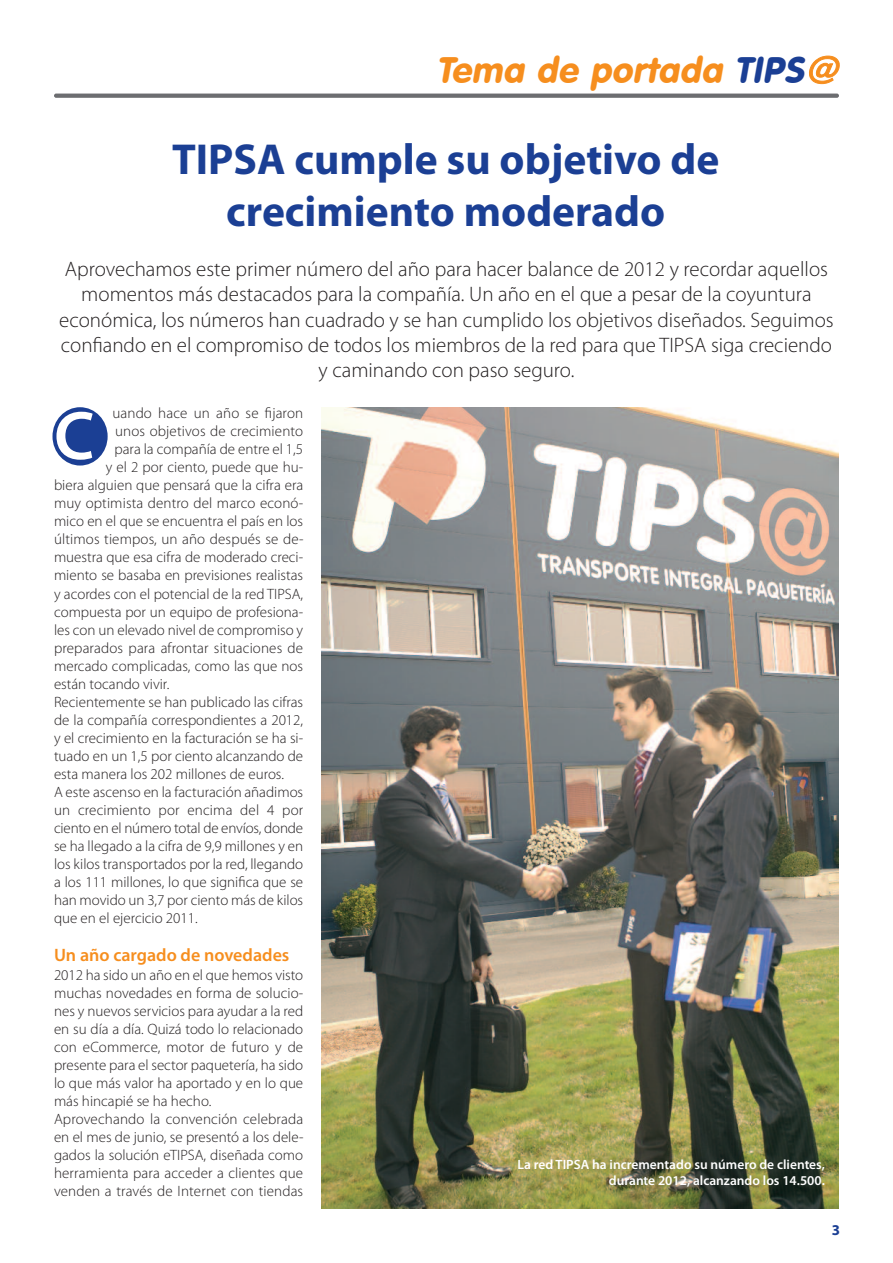
<style>
.page{position:relative;width:893px;height:1263px;background:#fff}
.page>*{position:absolute;margin:0;border:0;box-sizing:border-box;transform-origin:0 0}
.t1{font:600 69px "Myriad Pro";color:#fff}
.t2{font:700 43.5px/52.2px "Myriad Pro";color:#1b3f94;text-align:center}
.t3{font:italic 36px "VAG Rounded BT";color:#f68e1e}
.t4{font:300 21px/25.2px "Myriad Pro";color:#231f20;text-align:center}
.t5{font:600 18px "Myriad Pro";color:#f68e1e}
.t6{font:300 15px/18px "Myriad Pro";color:#231f20}
.t7{font:700 15px "Myriad Pro";color:#1b3f94}
.t8{font:600 13.5px/16.2px "Myriad Pro";color:#fff;text-align:right}
.s1{color:#1b3f94}
.s2{font-size:31.5px}
</style>
<div class="page">
<div style="left:52px;top:407px;width:56px;height:58px;background:#1b3f94;border-radius:50%"></div>
<svg style="left:54px;top:94px;width:785px;height:4px;fill:#6c6d70"></svg>
<img style="left:322px;top:407px;width:516px;height:802px">
<h3 class="t3" style="left:437px;top:47px;width:409px">Tema de portada <span class="s1">TIPS</span><span class="s2">@</span></h3>
<h2 class="t2" style="left:172px;top:137px;width:549px">TIPSA cumple su objetivo de crecimiento moderado</h2>
<p class="t4" style="left:59px;top:258px;width:776px">Aprovechamos este primer número del año para hacer balance de 2012 y recordar aquellos momentos más destacados para la compañía. Un año en el que a pesar de la coyuntura económica, los números han cuadrado y se han cumplido los objetivos diseñados. Seguimos confiando en el compromiso de todos los miembros de la red para que TIPSA siga creciendo y caminando con paso seguro.</p>
<h1 class="t1" style="left:54px;top:410px;width:42px">C</h1>
<p class="t6" style="left:112px;top:406px;width:192px">uando hace un año se fijaron</p>
<p class="t6" style="left:115px;top:424px;width:190px">unos objetivos de crecimiento</p>
<p class="t6" style="left:114px;top:442px;width:190px">para la compañía de entre el 1,5</p>
<p class="t6" style="left:106px;top:460px;width:199px">y el 2 por ciento, puede que hu-</p>
<p class="t6" style="left:54px;top:478px;width:251px">biera alguien que pensará que la cifra era</p>
<p class="t6" style="left:54px;top:496px;width:251px">muy optimista dentro del marco econó-</p>
<p class="t6" style="left:54px;top:514px;width:251px">mico en el que se encuentra el país en los</p>
<p class="t6" style="left:54px;top:532px;width:251px">últimos tiempos, un año después se de-</p>
<p class="t6" style="left:54px;top:550px;width:251px">muestra que esa cifra de moderado creci-</p>
<p class="t6" style="left:54px;top:568px;width:251px">miento se basaba en previsiones realistas</p>
<p class="t6" style="left:54px;top:586px;width:251px">y acordes con el potencial de la red TIPSA,</p>
<p class="t6" style="left:54px;top:604px;width:251px">compuesta por un equipo de profesiona-</p>
<p class="t6" style="left:54px;top:622px;width:251px">les con un elevado nivel de compromiso y</p>
<p class="t6" style="left:54px;top:640px;width:251px">preparados para afrontar situaciones de</p>
<p class="t6" style="left:54px;top:658px;width:251px">mercado complicadas, como las que nos</p>
<p class="t6" style="left:54px;top:676px;width:117px">están tocando vivir.</p>
<p class="t6" style="left:54px;top:694px;width:251px">Recientemente se han publicado las cifras</p>
<p class="t6" style="left:54px;top:712px;width:251px">de la compañía correspondientes a 2012,</p>
<p class="t6" style="left:54px;top:730px;width:251px">y el crecimiento en la facturación se ha si-</p>
<p class="t6" style="left:54px;top:748px;width:251px">tuado en un 1,5 por ciento alcanzando de</p>
<p class="t6" style="left:54px;top:766px;width:232px">esta manera los 202 millones de euros.</p>
<p class="t6" style="left:54px;top:784px;width:251px">A este ascenso en la facturación añadimos</p>
<p class="t6" style="left:54px;top:802px;width:251px">un crecimiento por encima del 4 por</p>
<p class="t6" style="left:54px;top:820px;width:251px">ciento en el número total de envíos, donde</p>
<p class="t6" style="left:54px;top:838px;width:251px">se ha llegado a la cifra de 9,9 millones y en</p>
<p class="t6" style="left:54px;top:856px;width:251px">los kilos transportados por la red, llegando</p>
<p class="t6" style="left:54px;top:874px;width:251px">a los 111 millones, lo que significa que se</p>
<p class="t6" style="left:54px;top:892px;width:251px">han movido un 3,7 por ciento más de kilos</p>
<p class="t6" style="left:54px;top:910px;width:145px">que en el ejercicio 2011.</p>
<p class="t5" style="left:54px;top:948px;width:237px">Un año cargado de novedades</p>
<p class="t6" style="left:54px;top:967px;width:251px">2012 ha sido un año en el que hemos visto muchas novedades en forma de solucio&shy;nes y nuevos servicios para ayudar a la red en su día a día. Quizá todo lo relacionado con eCommerce, motor de futuro y de presente para el sector paquetería, ha sido lo que más valor ha aportado y en lo que más hincapié se ha hecho.<br>Aprovechando la convención celebrada en el mes de junio, se presentó a los dele&shy;gados la solución eTIPSA, diseñada como herramienta para acceder a clientes que venden a través de Internet con tiendas</p>
<p class="t8" style="left:518px;top:1157px;width:309px">La red TIPSA ha incrementado su número de clientes, durante 2012, alcanzando los 14.500.</p>
<p class="t7" style="left:832px;top:1224px;width:10px">3</p>
</div>
